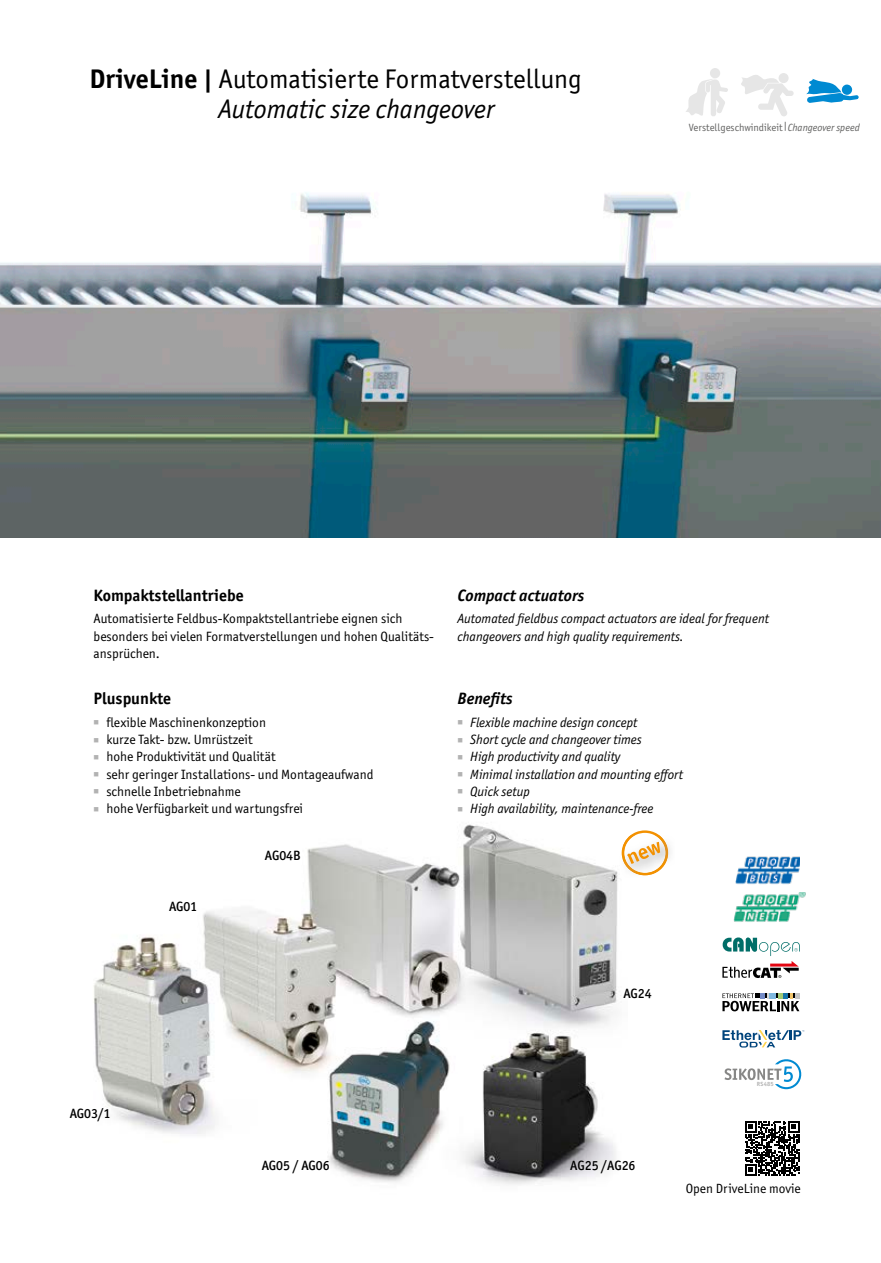
<style>
.page{position:relative;width:881px;height:1263px;background:#fff}
.page>*{position:absolute;margin:0;border:0;box-sizing:border-box;transform-origin:0 0}
.t1{font:27px/30px "Officina Sans ITC Pro";color:#000}
.t2{font:700 16.5px "Officina Sans ITC Pro";color:#000}
.t3{font:italic 700 16.5px "Officina Sans ITC Pro";color:#000}
.t4{font:13.5px/17.2px "Officina Sans ITC Pro";color:#000}
.t5{font:italic 13.5px/17.2px "Officina Sans ITC Pro";color:#000}
.t6{font:500 13.5px "Officina Sans ITC Pro";color:#000}
.t7{font:13.35px "Officina Sans ITC Pro";color:#000}
.t8{font:10.5px "Officina Sans ITC Pro";color:#636362}
.t9{font:700 6px "Officina Sans ITC Pro";letter-spacing:.04em;color:#b2b2b2}
.s1{font-weight:700}
.s2{font-style:italic}
</style>
<div class="page">
<img style="left:0;top:92px;width:880px;height:445px">
<img style="left:94px;top:824px;width:524px;height:361px">
<svg style="left:745px;top:1121px;width:54px;height:54px"></svg>
<svg style="left:724px;top:1059px;width:77px;height:30px"></svg>
<img style="left:722px;top:937px;width:77px;height:19px">
<svg style="left:722px;top:961px;width:76px;height:17px"></svg>
<svg style="left:722px;top:1030px;width:81px;height:17px"></svg>
<svg style="left:722px;top:993px;width:77px;height:18px"></svg>
<img style="left:735px;top:856px;width:64px;height:28px">
<img style="left:733px;top:892px;width:73px;height:30px">
<div style="left:709px;top:68px;width:11px;height:10px;background:#e6e6e6;border-radius:50%"></div>
<svg style="left:685px;top:79px;width:43px;height:38px"></svg>
<svg style="left:805px;top:79px;width:54px;height:24px"></svg>
<svg style="left:739px;top:73px;width:54px;height:43px"></svg>
<div style="left:778px;top:73px;width:10px;height:10px;background:#e6e6e6;border-radius:50%"></div>
<svg style="left:621px;top:830px;width:48px;height:46px"></svg>
<h1 class="t1" style="left:218px;top:63px;width:364px;text-indent:-129px"><span class="s1">DriveLine |</span> Automatisierte Formatverstellung<br><span class="s2">Automatic size changeover</span></h1>
<p class="t8" style="left:688px;top:121px;width:172px">Verstellgeschwindikeit|<span class="s2">Changeover speed</span></p>
<p class="t2" style="left:94px;top:585px;width:151px">Kompaktstellantriebe</p>
<p class="t4" style="left:94px;top:610px;width:342px">Automatisierte Feldbus-Kompaktstellantriebe eignen sich besonders bei vielen Formatverstellungen und hohen Qualitäts&shy;ansprüchen.</p>
<p class="t2" style="left:94px;top:688px;width:79px">Pluspunkte</p>
<p class="t4" style="left:106px;top:714px;width:269px">flexible Maschinenkonzeption<br>kurze Takt- bzw. Umrüstzeit<br>hohe Produktivität und Qualität<br>sehr geringer Installations- und Montageaufwand schnelle Inbetriebnahme<br>hohe Verfügbarkeit und wartungsfrei</p>
<p class="t6" style="left:169px;top:899px;width:30px">AG01</p>
<p class="t6" style="left:265px;top:847px;width:37px">AG04B</p>
<p class="t3" style="left:457px;top:585px;width:128px">Compact actuators</p>
<p class="t5" style="left:457px;top:610px;width:313px">Automated fieldbus compact actuators are ideal for frequent changeovers and high quality requirements.</p>
<p class="t3" style="left:457px;top:689px;width:56px">Benefits</p>
<p class="t5" style="left:470px;top:714px;width:214px">Flexible machine design concept<br>Short cycle and changeover times<br>High productivity and quality<br>Minimal installation and mounting effort<br>Quick setup<br>High availability, maintenance-free</p>
<p class="t6" style="left:623px;top:985px;width:30px">AG24</p>
<p class="t6" style="left:70px;top:1106px;width:43px">AG03/1</p>
<p class="t6" style="left:261px;top:1157px;width:69px">AG05 / AG06</p>
<p class="t6" style="left:570px;top:1157px;width:67px">AG25 /AG26</p>
<p class="t9" style="left:756px;top:1080px;width:18px">RS485</p>
<p class="t7" style="left:685px;top:1180px;width:116px">Open DriveLine movie</p>
</div>
